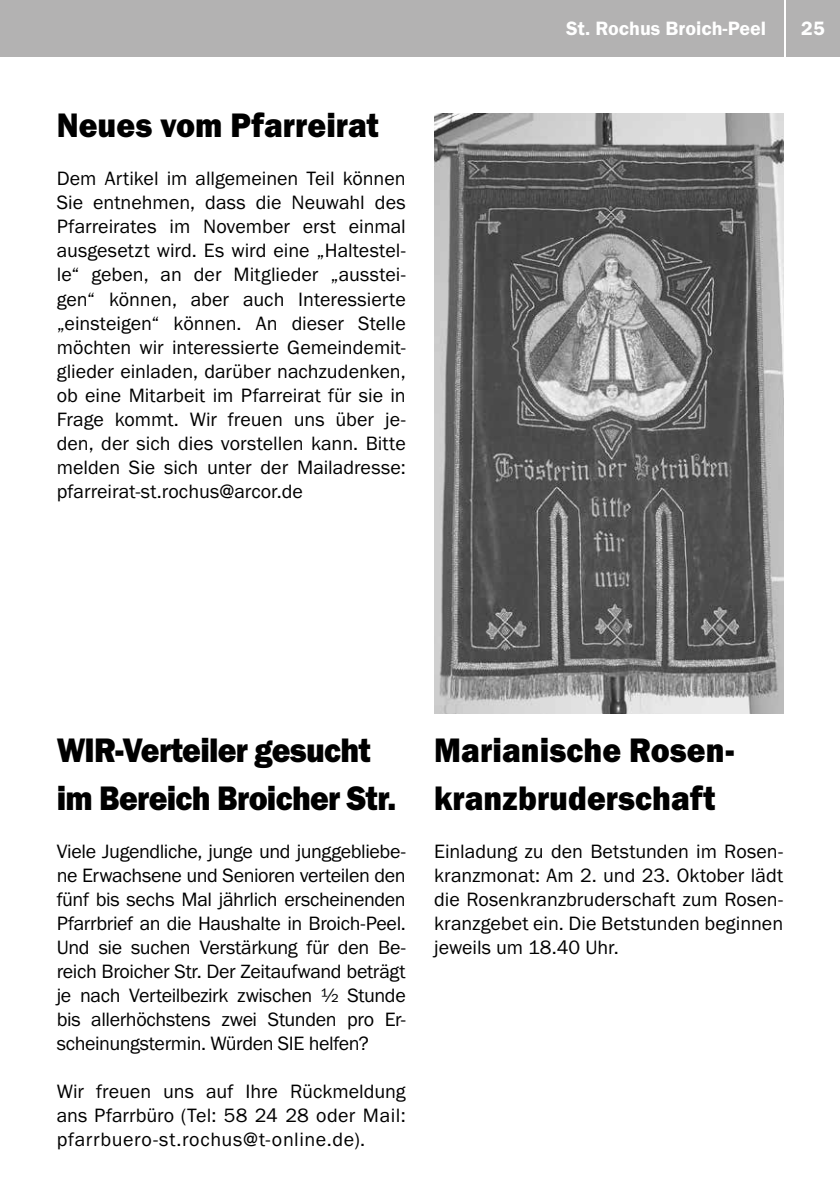
<style>
.page{position:relative;width:840px;height:1191px;background:#fff}
.page>*{position:absolute;margin:0;border:0;box-sizing:border-box;transform-origin:0 0}
.t1{font:35.2px/48px "Franklin Gothic URW Hea";color:#000;scale:.91 1}
.t2{font:35.2px/48px "Franklin Gothic URW Hea";letter-spacing:-.02em;color:#000;scale:.91 1}
.t3{font:20px/24px "Franklin Gothic URW Boo";color:#000;text-align:justify}
.t4{font:20px "Franklin Gothic URW Dem";color:#fff}
</style>
<div class="page">
<div style="left:0;top:0;width:782px;height:57px;background:#b3b2b2"></div>
<div style="left:785px;top:0;width:54px;height:57px;background:#b3b2b2"></div>
<img style="left:434px;top:113px;width:348px;height:600px">
<h1 class="t1" style="left:57px;top:101px;width:355px">Neues vom Pfarreirat</h1>
<p class="t3" style="left:57px;top:166px;width:350px">Dem Artikel im allgemeinen Teil können Sie entnehmen, dass die Neuwahl des Pfarreirates im November erst einmal ausgesetzt wird. Es wird eine „Haltestel&shy;le“ geben, an der Mitglieder „ausstei&shy;gen“ können, aber auch Interessierte „einsteigen“ können. An dieser Stelle möchten wir interessierte Gemeindemit&shy;glieder einladen, darüber nachzudenken, ob eine Mitarbeit im Pfarreirat für sie in Frage kommt. Wir freuen uns über je&shy;den, der sich dies vorstellen kann. Bitte melden Sie sich unter der Mailadresse: pfarreirat-st.rochus@arcor.de</p>
<p class="t4" style="left:566px;top:16px;width:201px">St. Rochus Broich-Peel</p>
<p class="t4" style="left:800px;top:16px;width:25px">25</p>
<h1 class="t2" style="left:57px;top:725px;width:374px">WIR-Verteiler gesucht im Bereich Broicher Str.</h1>
<p class="t3" style="left:57px;top:838px;width:350px">Viele Jugendliche, junge und junggebliebe&shy;ne Erwachsene und Senioren verteilen den fünf bis sechs Mal jährlich erscheinenden Pfarrbrief an die Haushalte in Broich-Peel.<br>Und sie suchen Verstärkung für den Be&shy;reich Broicher Str. Der Zeitaufwand beträgt je nach Verteilbezirk zwischen ½ Stunde bis allerhöchstens zwei Stunden pro Er&shy;scheinungstermin. Würden SIE helfen?</p>
<p class="t3" style="left:57px;top:1078px;width:350px">Wir freuen uns auf Ihre Rückmeldung ans Pfarrbüro (Tel: 58 24 28 oder Mail: pfarrbuero-st.rochus@t-online.de).</p>
<h1 class="t1" style="left:434px;top:725px;width:331px">Marianische Rosen&shy;kranzbruderschaft</h1>
<p class="t3" style="left:434px;top:838px;width:350px">Einladung zu den Betstunden im Rosen&shy;kranzmonat: Am 2. und 23. Oktober lädt die Rosenkranzbruderschaft zum Rosen&shy;kranzgebet ein. Die Betstunden beginnen jeweils um 18.40 Uhr.</p>
</div>
